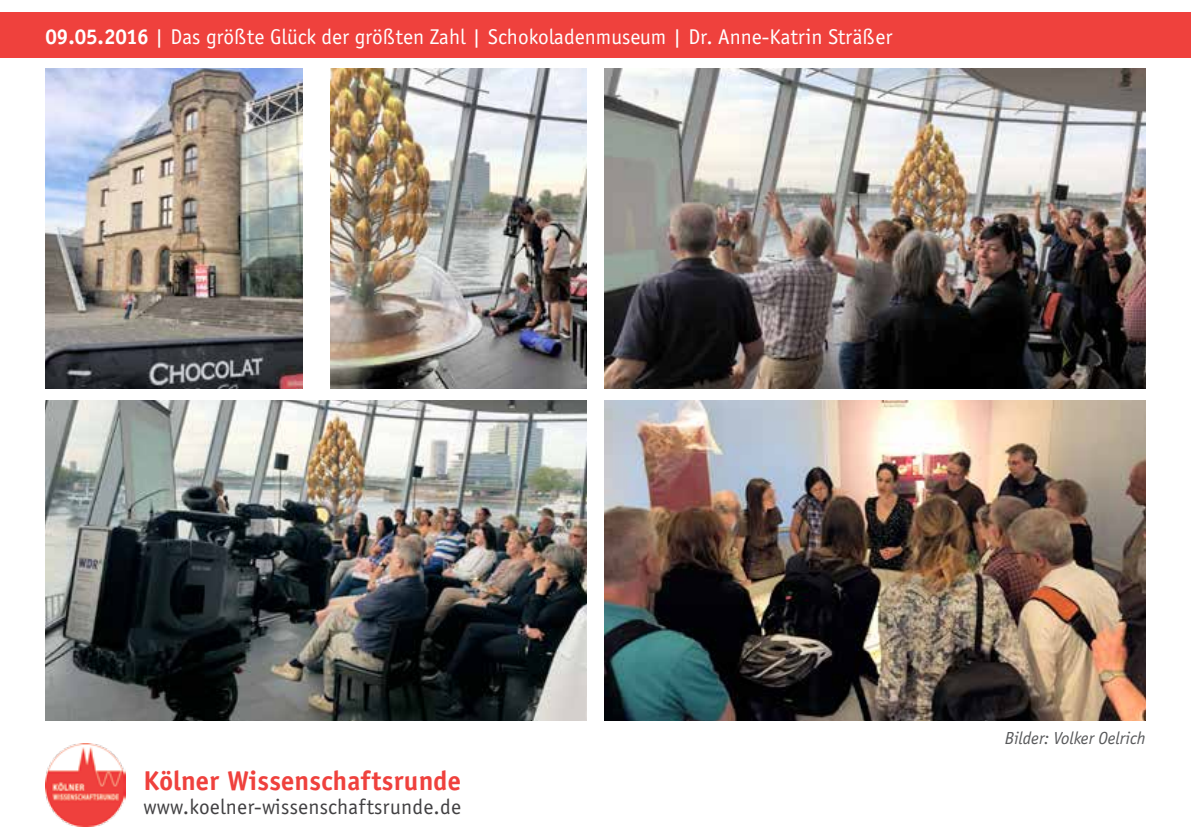
<style>
.page{position:relative;width:1191px;height:840px;background:#fff}
.page>*{position:absolute;margin:0;border:0;box-sizing:border-box;transform-origin:0 0}
.t1{font:700 28px "Officina San Itc T";letter-spacing:.01em;color:#ef413d}
.t2{font:22px "Officina San Itc T";color:#fff}
.t3{font:22px "Officina San Itc T";letter-spacing:.01em;color:#414042}
.t4{font:italic 18px "Officina San Itc T";color:#58595b}
.s1{font-weight:700}
</style>
<div class="page">
<img style="left:45px;top:743px;width:80px;height:82px">
<div style="left:0;top:12px;width:1191px;height:46px;background:#ef413d"></div>
<img style="left:45px;top:68px;width:257px;height:320px">
<img style="left:604px;top:400px;width:541px;height:320px">
<img style="left:604px;top:68px;width:541px;height:320px">
<img style="left:45px;top:400px;width:542px;height:320px">
<img style="left:330px;top:68px;width:257px;height:320px">
<p class="t2" style="left:45px;top:24px;width:849px"><span class="s1">09.05.2016</span> | Das größte Glück der größten Zahl | Schokoladenmuseum | Dr. Anne-Katrin Sträßer</p>
<p class="t1" style="left:143px;top:763px;width:319px">Kölner Wissenschaftsrunde</p>
<p class="t3" style="left:143px;top:793px;width:319px">www.koelner-wissenschaftsrunde.de</p>
<p class="t4" style="left:1004px;top:727px;width:142px">Bilder: Volker Oelrich</p>
</div>
